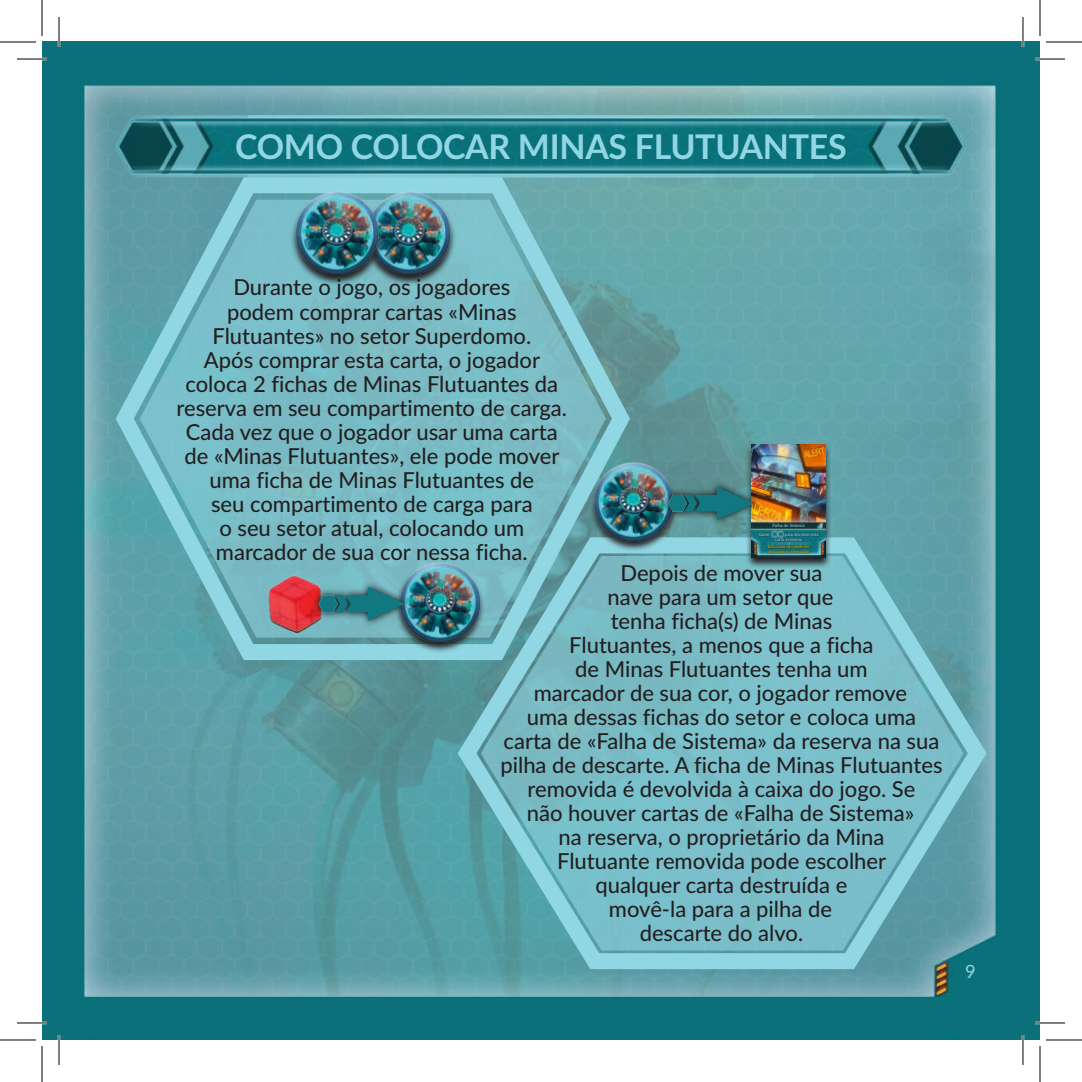
<style>
.page{position:relative;width:1082px;height:1082px;background:#fff}
.page>*{position:absolute;margin:0;border:0;box-sizing:border-box;transform-origin:0 0}
.t1{font:700 34px "Lato";letter-spacing:-.01em;color:#91d6e3}
.t2{font:500 22px/24px "Lato";color:#231f20;text-align:center}
.t3{font:18.2px "Lato";color:#91d6e3}
.t4{font:4.4px/4.4px "Lato";letter-spacing:-.02em;color:#e0ae00}
.t5{font:4.4px/4.8px "Lato";letter-spacing:-.02em;color:#a3d8e7}
.t6{font:4.4px "Lato";color:#a3d8e7}
</style>
<div class="page">
<div style="left:42px;top:42px;width:998px;height:998px;background:#0b7079"></div>
<img style="left:85px;top:86px;width:910px;height:910px">
<img style="left:813px;top:116px;width:153px;height:61px">
<img style="left:116px;top:116px;width:697px;height:61px">
<svg style="left:103px;top:164px;width:539px;height:510px;background:#71b4bd"></svg>
<svg style="left:445px;top:523px;width:554px;height:460px;background:#72b5bf"></svg>
<svg style="left:384px;top:191px;width:72px;height:95px"></svg>
<img style="left:380px;top:190px;width:72px;height:85px">
<svg style="left:290px;top:191px;width:94px;height:95px;background:#64a2ac"></svg>
<img style="left:295px;top:190px;width:85px;height:85px">
<svg style="left:589px;top:462px;width:90px;height:90px"></svg>
<img style="left:593px;top:460px;width:81px;height:82px">
<svg style="left:746px;top:444px;width:85px;height:125px;background:#557f84"></svg>
<img style="left:752px;top:444px;width:73px;height:113px">
<svg style="left:758px;top:531px;width:61px;height:11px"></svg>
<svg style="left:767px;top:544px;width:44px;height:10px"></svg>
<svg style="left:771px;top:531px;width:13px;height:7px"></svg>
<img style="left:759px;top:543px;width:59px;height:1px">
<svg style="left:817px;top:522px;width:7px;height:7px"></svg>
<img style="left:661px;top:480px;width:98px;height:47px">
<svg style="left:668px;top:486px;width:85px;height:34px;background:#33777a"></svg>
<svg style="left:394px;top:562px;width:91px;height:91px"></svg>
<img style="left:399px;top:560px;width:82px;height:83px">
<img style="left:265px;top:575px;width:58px;height:58px">
<svg style="left:311px;top:580px;width:100px;height:47px;background:#7c99a3"></svg>
<svg style="left:318px;top:587px;width:87px;height:34px;background:#3d818a"></svg>
<hr style="left:17px;top:58px;width:30px;height:2px;background:#fff">
<hr style="left:1035px;top:58px;width:30px;height:2px;background:#fff">
<hr style="left:17px;top:1022px;width:30px;height:2px;background:#fff">
<hr style="left:1035px;top:1022px;width:30px;height:2px;background:#fff">
<hr style="left:58px;top:17px;width:2px;height:30px;background:#fff">
<hr style="left:58px;top:1035px;width:2px;height:30px;background:#fff">
<hr style="left:1022px;top:17px;width:2px;height:30px;background:#fff">
<hr style="left:1022px;top:1035px;width:2px;height:30px;background:#fff">
<hr style="left:17px;top:59px;width:30px;height:1px;background:#000">
<hr style="left:1035px;top:59px;width:30px;height:1px;background:#000">
<hr style="left:17px;top:1022px;width:30px;height:1px;background:#000">
<hr style="left:1035px;top:1022px;width:30px;height:1px;background:#000">
<hr style="left:59px;top:17px;width:1px;height:30px;background:#000">
<hr style="left:59px;top:1035px;width:1px;height:30px;background:#000">
<hr style="left:1022px;top:17px;width:1px;height:30px;background:#000">
<hr style="left:1022px;top:1035px;width:1px;height:30px;background:#000">
<hr style="left:0;top:42px;width:36px;height:1px;background:#000">
<hr style="left:1046px;top:42px;width:36px;height:1px;background:#000">
<hr style="left:0;top:1039px;width:36px;height:1px;background:#000">
<hr style="left:1046px;top:1039px;width:36px;height:1px;background:#000">
<hr style="left:42px;top:0;width:1px;height:36px;background:#000">
<hr style="left:42px;top:1046px;width:1px;height:36px;background:#000">
<hr style="left:1039px;top:0;width:1px;height:36px;background:#000">
<hr style="left:1039px;top:1046px;width:1px;height:36px;background:#000">
<h1 class="t1" style="left:235px;top:128px;width:613px">COMO COLOCAR MINAS FLUTUANTES</h1>
<p class="t2" style="left:176px;top:275px;width:392px">Durante o jogo, os jogadores<br>podem comprar cartas «Minas Flutuantes» no setor Superdomo.<br>Após comprar esta carta, o jogador coloca 2 fichas de Minas Flutuantes da reserva em seu compartimento de carga.<br>Cada vez que o jogador usar uma carta de «Minas Flutuantes», ele pode mover uma ficha de Minas Flutuantes de<br>seu compartimento de carga para<br>o seu setor atual, colocando um marcador de sua cor nessa ficha.</p>
<p class="t2" style="left:500px;top:561px;width:444px">Depois de mover sua<br>nave para um setor que<br>tenha ficha(s) de Minas<br>Flutuantes, a menos que a ficha<br>de Minas Flutuantes tenha um<br>marcador de sua cor, o jogador remove<br>uma dessas fichas do setor e coloca uma carta de «Falha de Sistema» da reserva na sua pilha de descarte. A ficha de Minas Flutuantes removida é devolvida à caixa do jogo. Se<br>não houver cartas de «Falha de Sistema»<br>na reserva, o proprietário da Mina<br>Flutuante removida pode escolher<br>qualquer carta destruída e<br>movê-la para a pilha de<br>descarte do alvo.</p>
<p class="t6" style="left:772px;top:524px;width:34px">Falha de Sistema</p>
<p class="t5" style="left:759px;top:532px;width:12px">Gaste</p>
<p class="t5" style="left:775px;top:532px;width:45px;text-indent:10px">para devolver esta carta à reserva</p>
<p class="t4" style="left:768px;top:545px;width:43px">Esta carta não pode ser destruída ou reservada!</p>
<p class="t3" style="left:965px;top:961px;width:12px">9</p>
</div>
